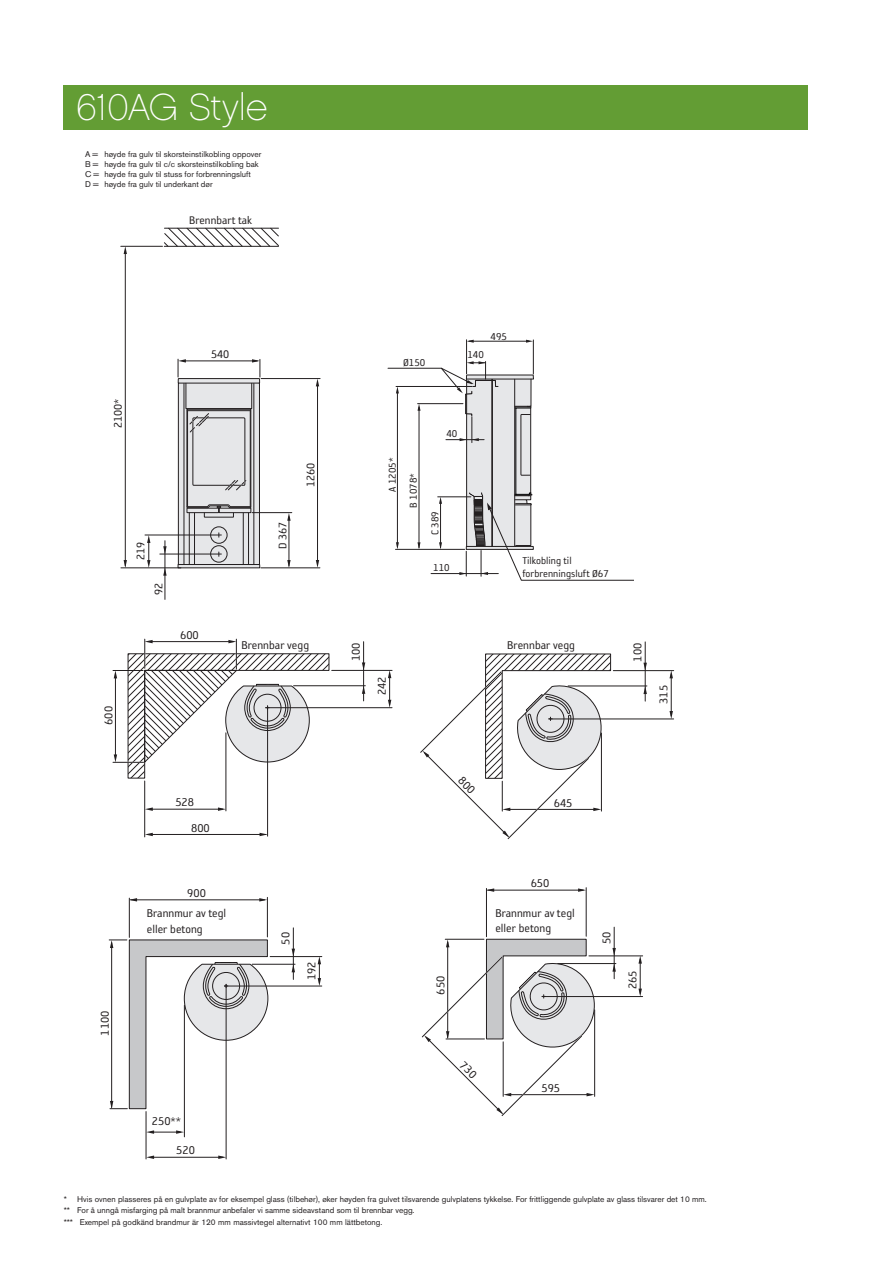
<style>
.page{position:relative;width:893px;height:1263px;background:#fff}
.page>*{position:absolute;margin:0;border:0;box-sizing:border-box;transform-origin:0 0}
.t1{font:37.5px "Chalet Paris Nineteen Sixty";color:#fff}
.t2{font:13.05px/20.7px "Reykjavik One OT A Gauge";color:#231f20}
.t3{font:12.75px "Reykjavik One OT A Gauge";color:#231f20}
.t4{font:11.4px/13.8px "Reykjavik One OT A Gauge";color:#231f20}
.t5{font:8.25px/9.9px "Akzidenz Grotesk BE";color:#231f20}
</style>
<div class="page">
<div style="left:64px;top:85px;width:744px;height:45px;background:#639d34"></div>
<hr style="left:317px;top:385px;width:1px;height:180px;background:#231f20">
<svg style="left:316px;top:560px;width:3px;height:8px"></svg>
<hr style="left:261px;top:378px;width:59px;height:1px;background:#231f20">
<svg style="left:316px;top:379px;width:3px;height:7px"></svg>
<hr style="left:125px;top:251px;width:1px;height:315px;background:#231f20">
<svg style="left:124px;top:560px;width:3px;height:8px"></svg>
<hr style="left:121px;top:246px;width:41px;height:1px;background:#231f20">
<svg style="left:124px;top:246px;width:3px;height:8px"></svg>
<hr style="left:121px;top:568px;width:60px;height:1px;background:#231f20">
<hr style="left:289px;top:517px;width:1px;height:49px;background:#231f20">
<hr style="left:252px;top:512px;width:40px;height:1px;background:#231f20">
<svg style="left:287px;top:560px;width:4px;height:8px"></svg>
<svg style="left:287px;top:513px;width:4px;height:8px"></svg>
<hr style="left:165px;top:541px;width:1px;height:58px;background:#231f20">
<hr style="left:160px;top:554px;width:61px;height:1px;background:#231f20">
<hr style="left:145px;top:535px;width:76px;height:1px;background:#231f20">
<svg style="left:163px;top:546px;width:4px;height:8px"></svg>
<svg style="left:163px;top:568px;width:4px;height:8px"></svg>
<svg style="left:147px;top:535px;width:3px;height:33px"></svg>
<hr style="left:261px;top:568px;width:59px;height:1px;background:#231f20">
<svg style="left:177px;top:359px;width:84px;height:210px;background:#cecfd0"></svg>
<svg style="left:164px;top:228px;width:115px;height:18px"></svg>
<hr style="left:164px;top:228px;width:114px;height:1px;background:#231f20">
<hr style="left:164px;top:246px;width:115px;height:1px;background:#231f20">
<hr style="left:466px;top:340px;width:1px;height:34px;background:#231f20">
<hr style="left:533px;top:340px;width:1px;height:34px;background:#231f20">
<hr style="left:469px;top:341px;width:60px;height:1px;background:#231f20">
<svg style="left:526px;top:340px;width:7px;height:3px"></svg>
<svg style="left:467px;top:340px;width:7px;height:3px"></svg>
<svg style="left:387px;top:361px;width:247px;height:220px"></svg>
<svg style="left:109px;top:939px;width:160px;height:170px"></svg>
<hr style="left:270px;top:956px;width:52px;height:1px;background:#231f20">
<hr style="left:151px;top:1157px;width:72px;height:1px;background:#231f20">
<hr style="left:226px;top:984px;width:1px;height:175px;background:#231f20">
<hr style="left:184px;top:1005px;width:1px;height:132px;background:#231f20">
<hr style="left:146px;top:1111px;width:1px;height:48px;background:#231f20">
<hr style="left:224px;top:986px;width:98px;height:1px;background:#231f20">
<hr style="left:293px;top:928px;width:1px;height:51px;background:#231f20">
<hr style="left:252px;top:964px;width:43px;height:1px;background:#231f20">
<svg style="left:146px;top:1155px;width:8px;height:4px"></svg>
<svg style="left:218px;top:1155px;width:8px;height:4px"></svg>
<svg style="left:146px;top:1130px;width:38px;height:4px"></svg>
<svg style="left:318px;top:956px;width:3px;height:30px"></svg>
<svg style="left:292px;top:964px;width:3px;height:8px"></svg>
<svg style="left:292px;top:949px;width:3px;height:7px"></svg>
<hr style="left:131px;top:899px;width:133px;height:1px;background:#231f20">
<hr style="left:267px;top:897px;width:1px;height:40px;background:#231f20">
<svg style="left:259px;top:898px;width:8px;height:3px"></svg>
<svg style="left:130px;top:898px;width:7px;height:3px"></svg>
<hr style="left:129px;top:898px;width:1px;height:39px;background:#231f20">
<hr style="left:148px;top:834px;width:118px;height:1px;background:#231f20">
<hr style="left:267px;top:706px;width:1px;height:130px;background:#231f20">
<hr style="left:332px;top:670px;width:60px;height:1px;background:#231f20">
<hr style="left:150px;top:809px;width:73px;height:1px;background:#231f20">
<hr style="left:226px;top:733px;width:1px;height:78px;background:#231f20">
<hr style="left:144px;top:781px;width:1px;height:56px;background:#231f20">
<hr style="left:115px;top:674px;width:1px;height:83px;background:#231f20">
<hr style="left:113px;top:670px;width:30px;height:1px;background:#231f20">
<hr style="left:113px;top:762px;width:31px;height:1px;background:#231f20">
<hr style="left:389px;top:674px;width:1px;height:30px;background:#231f20">
<hr style="left:266px;top:707px;width:126px;height:1px;background:#231f20">
<hr style="left:363px;top:642px;width:1px;height:59px;background:#231f20">
<hr style="left:294px;top:685px;width:71px;height:1px;background:#231f20">
<svg style="left:145px;top:833px;width:8px;height:3px"></svg>
<svg style="left:145px;top:807px;width:8px;height:4px"></svg>
<svg style="left:218px;top:807px;width:8px;height:4px"></svg>
<svg style="left:127px;top:639px;width:203px;height:140px"></svg>
<svg style="left:114px;top:754px;width:3px;height:8px"></svg>
<svg style="left:114px;top:671px;width:3px;height:7px"></svg>
<svg style="left:388px;top:670px;width:3px;height:8px"></svg>
<svg style="left:388px;top:700px;width:3px;height:8px"></svg>
<svg style="left:362px;top:686px;width:3px;height:8px"></svg>
<svg style="left:362px;top:662px;width:3px;height:8px"></svg>
<hr style="left:589px;top:956px;width:54px;height:1px;background:#231f20">
<hr style="left:640px;top:959px;width:1px;height:34px;background:#231f20">
<hr style="left:542px;top:996px;width:101px;height:1px;background:#231f20">
<hr style="left:614px;top:927px;width:1px;height:52px;background:#231f20">
<hr style="left:558px;top:963px;width:58px;height:1px;background:#231f20">
<svg style="left:638px;top:956px;width:4px;height:7px"></svg>
<svg style="left:638px;top:988px;width:4px;height:8px"></svg>
<svg style="left:612px;top:964px;width:4px;height:8px"></svg>
<svg style="left:612px;top:948px;width:4px;height:8px"></svg>
<hr style="left:488px;top:890px;width:95px;height:1px;background:#231f20">
<hr style="left:586px;top:888px;width:1px;height:48px;background:#231f20">
<svg style="left:578px;top:888px;width:8px;height:4px"></svg>
<svg style="left:487px;top:888px;width:7px;height:4px"></svg>
<hr style="left:486px;top:888px;width:1px;height:49px;background:#231f20">
<hr style="left:613px;top:670px;width:61px;height:1px;background:#231f20">
<hr style="left:671px;top:674px;width:1px;height:42px;background:#231f20">
<hr style="left:549px;top:719px;width:125px;height:1px;background:#231f20">
<hr style="left:645px;top:642px;width:1px;height:59px;background:#231f20">
<hr style="left:568px;top:686px;width:79px;height:1px;background:#231f20">
<svg style="left:669px;top:670px;width:4px;height:8px"></svg>
<svg style="left:669px;top:711px;width:4px;height:8px"></svg>
<svg style="left:643px;top:686px;width:4px;height:8px"></svg>
<svg style="left:643px;top:663px;width:4px;height:8px"></svg>
<svg style="left:422px;top:938px;width:178px;height:178px"></svg>
<svg style="left:420px;top:653px;width:191px;height:187px"></svg>
<h1 class="t1" style="left:77px;top:86px;width:192px">610AG Style</h1>
<p class="t5" style="left:85px;top:149px;width:178px">A = høyde fra gulv til skorsteinstilkobling oppover B = høyde fra gulv til c/c skorsteinstilkobling bak C = høyde fra gulv til stuss for forbrenningsluft<br>D = høyde fra gulv til underkant dør</p>
<h3 class="t3" style="left:189px;top:214px;width:64px">Brennbart tak</h3>
<h3 class="t3" style="left:112px;top:428px;width:31px;rotate:-90deg">2100*</h3>
<h3 class="t3" style="left:134px;top:560px;width:20px;rotate:-90deg">219</h3>
<h3 class="t3" style="left:152px;top:595px;width:14px;rotate:-90deg">92</h3>
<h3 class="t3" style="left:211px;top:348px;width:20px">540</h3>
<h2 class="t2" style="left:180px;top:624px;width:20px">600</h2>
<h3 class="t3" style="left:276px;top:549px;width:29px;rotate:-90deg">D 367</h3>
<h3 class="t3" style="left:304px;top:487px;width:26px;rotate:-90deg">1260</h3>
<h2 class="t2" style="left:241px;top:635px;width:69px">Brennbar vegg</h2>
<h2 class="t2" style="left:98px;top:725px;width:20px;rotate:-90deg">600</h2>
<h2 class="t2" style="left:95px;top:1036px;width:26px;rotate:-90deg">1100</h2>
<h2 class="t2" style="left:175px;top:792px;width:20px">528</h2>
<h2 class="t2" style="left:191px;top:817px;width:20px">800</h2>
<h2 class="t2" style="left:147px;top:882px;width:81px;text-indent:40px">900<br>Brannmur av tegl</h2>
<h2 class="t2" style="left:147px;top:919px;width:57px">eller betong</h2>
<h2 class="t2" style="left:275px;top:944px;width:14px;rotate:-90deg">50</h2>
<h2 class="t2" style="left:301px;top:980px;width:20px;rotate:-90deg">192</h2>
<h2 class="t2" style="left:152px;top:1111px;width:31px">250**</h2>
<h2 class="t2" style="left:176px;top:1140px;width:20px">520</h2>
<h3 class="t4" style="left:403px;top:355px;width:24px">Ø150</h3>
<h3 class="t4" style="left:491px;top:329px;width:18px">495</h3>
<h3 class="t4" style="left:467px;top:348px;width:18px">140</h3>
<h3 class="t4" style="left:386px;top:492px;width:36px;rotate:-90deg">A 1205*</h3>
<h3 class="t4" style="left:407px;top:508px;width:36px;rotate:-90deg">B 1078*</h3>
<h3 class="t4" style="left:446px;top:427px;width:12px">40</h3>
<h3 class="t4" style="left:428px;top:535px;width:25px;rotate:-90deg">C 389</h3>
<h3 class="t4" style="left:433px;top:560px;width:18px">110</h3>
<h2 class="t2" style="left:346px;top:661px;width:20px;rotate:-90deg">100</h2>
<h2 class="t2" style="left:372px;top:695px;width:20px;rotate:-90deg">242</h2>
<h3 class="t4" style="left:522px;top:553px;width:88px">Tilkobling til forbrenningsluft Ø67</h3>
<h2 class="t2" style="left:507px;top:635px;width:69px">Brennbar vegg</h2>
<h2 class="t2" style="left:627px;top:662px;width:20px;rotate:-90deg">100</h2>
<h2 class="t2" style="left:653px;top:704px;width:20px;rotate:-90deg">315</h2>
<h2 class="t2" style="left:430px;top:995px;width:20px;rotate:-90deg">650</h2>
<h2 class="t2" style="left:554px;top:792px;width:20px">645</h2>
<h2 class="t2" style="left:531px;top:873px;width:20px">650</h2>
<h2 class="t2" style="left:495px;top:905px;width:81px;line-height:15.6px">Brannmur av tegl eller betong</h2>
<h2 class="t2" style="left:596px;top:944px;width:14px;rotate:-90deg">50</h2>
<h2 class="t2" style="left:622px;top:989px;width:20px;rotate:-90deg">265</h2>
<h2 class="t2" style="left:541px;top:1077px;width:20px">595</h2>
<p class="t5" style="left:64px;top:1194px;width:644px;line-height:10.8px">* Hvis ovnen plasseres på en gulvplate av for eksempel glass (tilbehør), øker høyden fra gulvet tilsvarende gulvplatens tykkelse. For frittliggende gulvplate av glass tilsvarer det 10 mm. ** For å unngå misfarging på malt brannmur anbefaler vi samme sideavstand som til brennbar vegg.</p>
<p class="t5" style="left:64px;top:1217px;width:320px">*** Exempel på godkänd brandmur är 120 mm massivtegel alternativt 100 mm lättbetong.</p>
</div>
